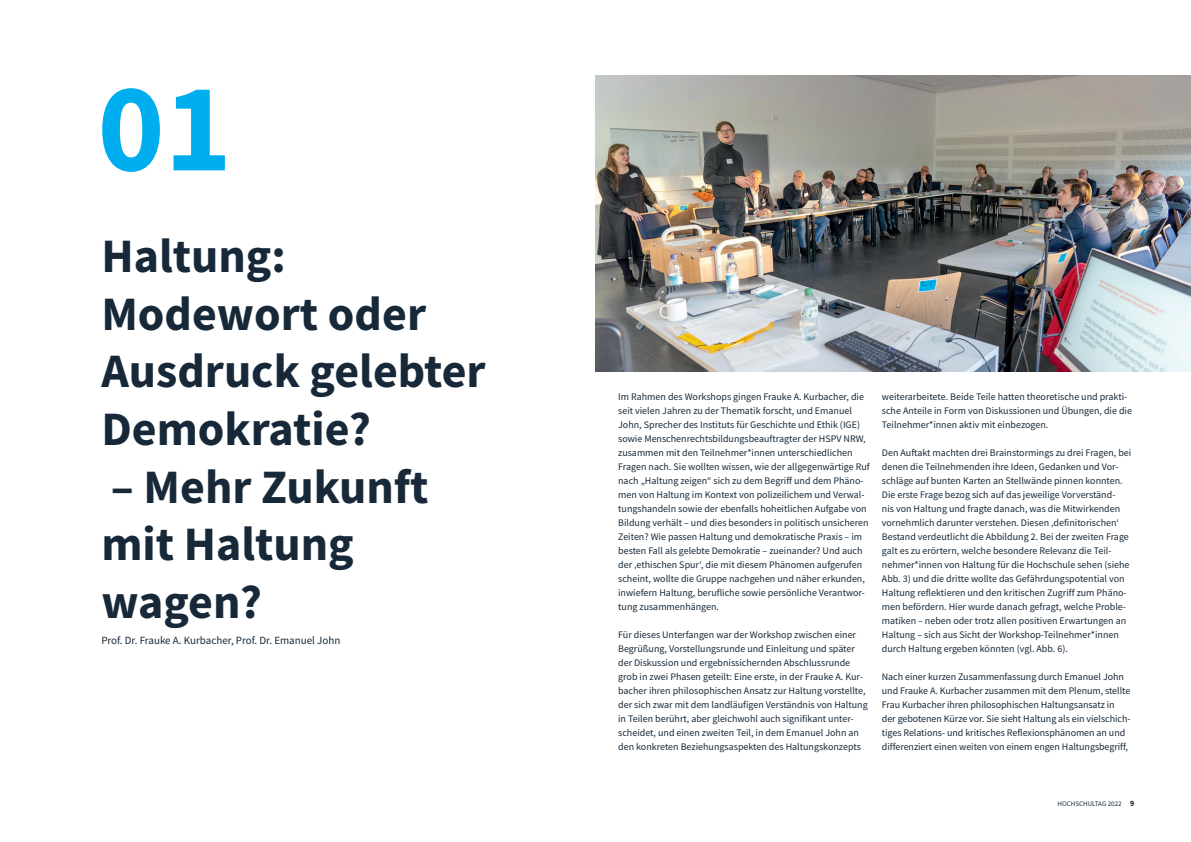
<style>
.page{position:relative;width:1191px;height:842px;background:#fff}
.page>*{position:absolute;margin:0;border:0;box-sizing:border-box;transform-origin:0 0}
.t1{font:700 127px "HSPV";color:#00aeef}
.t2{font:700 48px/57.6px "HSPV";color:#172938}
.t3{font:11px "HSPV";color:#172938}
.t4{font:10px/14px "HSPV";color:#172938}
.t5{font:7px "HSPV";color:#172938}
.s1{font-weight:700;font-size:8px;color:#231f20}
</style>
<div class="page">
<img style="left:595px;top:75px;width:596px;height:296px">
<h1 class="t1" style="left:98px;top:42px;width:136px">01</h1>
<h2 class="t2" style="left:101px;top:227px;width:386px">Haltung:<br>Modewort oder<br>Ausdruck gelebter<br>Demokratie?</h2>
<h2 class="t2" style="left:101px;top:457px;width:329px">– Mehr Zukunft mit Haltung wagen?</h2>
<p class="t3" style="left:101px;top:634px;width:241px">Prof. Dr. Frauke A. Kurbacher, Prof. Dr. Emanuel John</p>
<p class="t4" style="left:618px;top:390px;width:253px">Im Rahmen des Workshops gingen Frauke A. Kurbacher, die seit vielen Jahren zu der Thematik forscht, und Emanuel John, Sprecher des Instituts für Geschichte und Ethik (IGE) sowie Menschenrechtsbildungsbeauftragter der HSPV NRW, zusammen mit den Teilnehmer*innen unterschiedlichen Fragen nach. Sie wollten wissen, wie der allgegenwärtige Ruf nach „Haltung zeigen“ sich zu dem Begriff und dem Phäno&shy;men von Haltung im Kontext von polizeilichem und Verwal&shy;tungshandeln sowie der ebenfalls hoheitlichen Aufgabe von Bildung verhält – und dies besonders in politisch unsicheren Zeiten? Wie passen Haltung und demokratische Praxis – im besten Fall als gelebte Demokratie – zueinander? Und auch der ‚ethischen Spur‘, die mit diesem Phänomen aufgerufen scheint, wollte die Gruppe nachgehen und näher erkunden, inwiefern Haltung, berufliche sowie persönliche Verantwor&shy;tung zusammenhängen.</p>
<p class="t4" style="left:618px;top:628px;width:251px">Für dieses Unterfangen war der Workshop zwischen einer Begrüßung, Vorstellungsrunde und Einleitung und später der Diskussion und ergebnissichernden Abschlussrunde grob in zwei Phasen geteilt: Eine erste, in der Frauke A. Kur&shy;bacher ihren philosophischen Ansatz zur Haltung vorstellte, der sich zwar mit dem landläufigen Verständnis von Haltung in Teilen berührt, aber gleichwohl auch signifikant unter&shy;scheidet, und einen zweiten Teil, in dem Emanuel John an den konkreten Beziehungsaspekten des Haltungskonzepts</p>
<p class="t4" style="left:882px;top:390px;width:252px">weiterarbeitete. Beide Teile hatten theoretische und prakti&shy;sche Anteile in Form von Diskussionen und Übungen, die die<br>Teilnehmer*innen aktiv mit einbezogen.</p>
<p class="t4" style="left:882px;top:446px;width:251px">Den Auftakt machten drei Brainstormings zu drei Fragen, bei denen die Teilnehmenden ihre Ideen, Gedanken und Vor&shy;schläge auf bunten Karten an Stellwände pinnen konnten.<br>Die erste Frage bezog sich auf das jeweilige Vorverständ-<br>nis von Haltung und fragte danach, was die Mitwirkenden vornehmlich darunter verstehen. Diesen ‚definitorischen‘ Bestand verdeutlicht die Abbildung 2. Bei der zweiten Frage galt es zu erörtern, welche besondere Relevanz die Teil&shy;nehmer*innen von Haltung für die Hochschule sehen (siehe Abb. 3) und die dritte wollte das Gefährdungspotential von Haltung reflektieren und den kritischen Zugriff zum Phäno&shy;men befördern. Hier wurde danach gefragt, welche Proble&shy;matiken – neben oder trotz allen positiven Erwartungen an Haltung – sich aus Sicht der Workshop-Teilnehmer*innen durch Haltung ergeben könnten (vgl. Abb. 6).</p>
<p class="t4" style="left:882px;top:670px;width:250px">Nach einer kurzen Zusammenfassung durch Emanuel John und Frauke A. Kurbacher zusammen mit dem Plenum, stellte Frau Kurbacher ihren philosophischen Haltungsansatz in der gebotenen Kürze vor. Sie sieht Haltung als ein vielschich&shy;tiges Relations- und kritisches Reflexionsphänomen an und differenziert einen weiten von einem engen Haltungsbegriff,</p>
<p class="t5" style="left:1057px;top:799px;width:78px">HOCHSCHULTAG 2022 <span class="s1">9</span></p>
</div>
